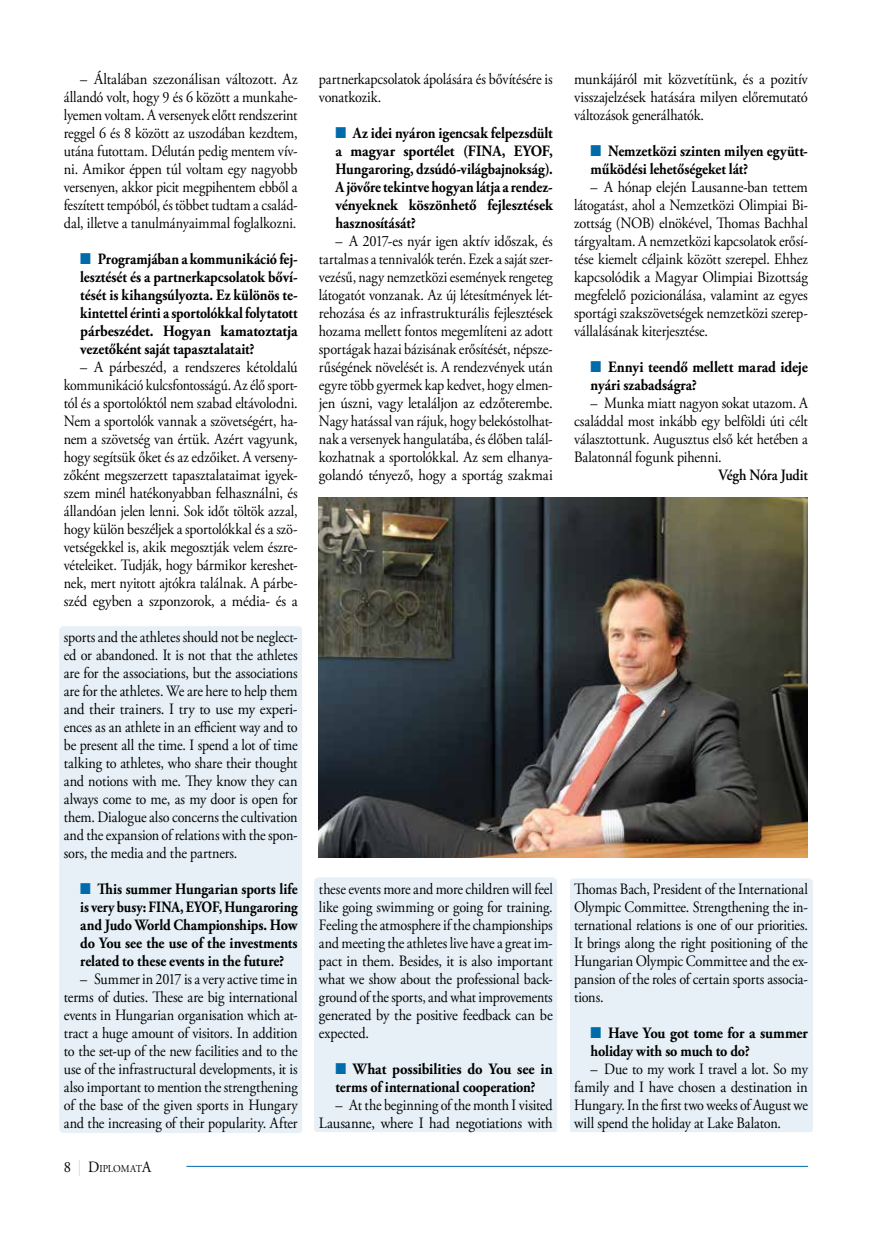
<style>
.page{position:relative;width:876px;height:1242px;background:#fff}
.page>*{position:absolute;margin:0;border:0;box-sizing:border-box;transform-origin:0 0}
.t1{font:15.75px/18px "Adobe Garamond Pro";letter-spacing:-.01em;color:#000;text-align:justify;scale:.9 1}
.t2{font:700 15.75px/18px "Adobe Garamond Pro";letter-spacing:-.005em;color:#000;text-align:justify;scale:.89 1}
.t3{font:700 15.75px/18px "Adobe Garamond Pro";letter-spacing:-.005em;color:#000;text-align:justify;scale:.9 1}
.t4{font:700 15.75px/18px "Adobe Garamond Pro";letter-spacing:-.005em;color:#000;scale:.93 1}
.t5{font:15.75px/18px "Adobe Garamond Pro";letter-spacing:-.01em;color:#000;text-align:justify;scale:.93 1}
.t6{font:600 15.75px "Adobe Garamond Pro";letter-spacing:-.02em;color:#000;scale:.9 1}
.t7{font:10.5px "Adobe Garamond Pro";letter-spacing:-.005em;color:#000;scale:.92 1}
.s1{font-family:"Dixieland";font-weight:400;color:#006bab}
.s2{font-size:15.75px}
.s3{font-size:15.75px;color:#cadbed}
</style>
<div class="page">
<hr style="left:186px;top:1166px;width:622px;height:1px;background:#006bab">
<div style="left:63px;top:630px;width:243px;height:506px;background:#000;opacity:.25"></div>
<div style="left:59px;top:626px;width:243px;height:506px;background:#e6f0f6"></div>
<div style="left:314px;top:877px;width:243px;height:255px;background:#e6f0f6"></div>
<div style="left:574px;top:882px;width:243px;height:254px;background:#000;opacity:.25"></div>
<div style="left:570px;top:878px;width:242px;height:254px;background:#e6f0f6"></div>
<img style="left:319px;top:497px;width:489px;height:360px">
<p class="t1" style="left:64px;top:70px;width:261px;text-indent:17px">– Általában szezonálisan változott. Az állandó volt, hogy 9 és 6 között a munkahe&shy;lyemen voltam. A versenyek előtt rendszerint reggel 6 és 8 között az uszodában kezdtem, utána futottam. Délután pedig mentem vív&shy;ni. Amikor éppen túl voltam egy nagyobb versenyen, akkor picit megpihentem ebből a feszített tempóból, és többet tudtam a család&shy;dal, illetve a tanulmányaimmal foglalkozni.</p>
<p class="t2" style="left:80px;top:250px;width:246px"><span class="s1">P</span> Programjában a kommunikáció fej&shy;lesztését és a partnerkapcsolatok bőví&shy;tését is kihangsúlyozta. Ez különös te&shy;kintettel érinti a sportolókkal folytatott párbeszédet. Hogyan kamatoztatja vezetőként saját tapasztalatait?</p>
<p class="t1" style="left:64px;top:358px;width:262px;text-indent:17px">– A párbeszéd, a rendszeres kétoldalú kommunikáció kulcsfontosságú. Az élő sport&shy;tól és a sportolóktól nem szabad eltávolodni.<br>Nem a sportolók vannak a szövetségért, ha&shy;nem a szövetség van értük. Azért vagyunk, hogy segítsük őket és az edzőiket. A verseny&shy;zőként megszerzett tapasztalataimat igyek&shy;szem minél hatékonyabban felhasználni, és állandóan jelen lenni. Sok időt töltök azzal, hogy külön beszéljek a sportolókkal és a szö&shy;vetségekkel is, akik megosztják velem észre&shy;vételeiket. Tudják, hogy bármikor kereshet&shy;nek, mert nyitott ajtókra találnak. A párbe&shy;széd egyben a szponzorok, a média- és a</p>
<p class="t1" style="left:64px;top:628px;width:261px">sports and the athletes should not be neglect&shy;ed or abandoned. It is not that the athletes are for the associations, but the associations are for the athletes. We are here to help them and their trainers. I try to use my experi&shy;ences as an athlete in an efficient way and to be present all the time. I spend a lot of time talking to athletes, who share their thought and notions with me. They know they can always come to me, as my door is open for them. Dialogue also concerns the cultivation and the expansion of relations with the spon&shy;sors, the media and the partners.</p>
<p class="t2" style="left:80px;top:880px;width:246px"><span class="s1">P</span> This summer Hungarian sports life is very busy: FINA, EYOF, Hungaroring and Judo World Championships. How do You see the use of the investments related to these events in the future?</p>
<p class="t1" style="left:64px;top:970px;width:262px;text-indent:17px">– Summer in 2017 is a very active time in terms of duties. These are big international events in Hungarian organisation which at&shy;tract a huge amount of visitors. In addition to the set-up of the new facilities and to the use of the infrastructural developments, it is also important to mention the strengthening of the base of the given sports in Hungary and the increasing of their popularity. After</p>
<p class="t7" style="left:64px;top:1162px;width:96px"><span class="s2">8</span> <span class="s3">|</span> <span class="s2">D</span>IPLOMAT<span class="s2">A</span></p>
<p class="t1" style="left:319px;top:70px;width:261px">partnerkapcsolatok ápolására és bővítésére is vonatkozik.</p>
<p class="t3" style="left:335px;top:124px;width:243px"><span class="s1">P</span> Az idei nyáron igencsak felpezsdült a magyar sportélet (FINA, EYOF, Hungaroring, dzsúdó-világbajnokság).<br>A jövőre tekintve hogyan látja a rendez&shy;vényeknek köszönhető fejlesztések hasznosítását?</p>
<p class="t1" style="left:319px;top:232px;width:262px;text-indent:17px">– A 2017-es nyár igen aktív időszak, és tartalmas a tennivalók terén. Ezek a saját szer&shy;vezésű, nagy nemzetközi események rengeteg látogatót vonzanak. Az új létesítmények lét&shy;rehozása és az infrastrukturális fejlesztések hozama mellett fontos megemlíteni az adott sportágak hazai bázisának erősítését, népsze&shy;rűségének növelését is. A rendezvények után egyre több gyermek kap kedvet, hogy elmen&shy;jen úszni, vagy letaláljon az edzőterembe.<br>Nagy hatással van rájuk, hogy belekóstolhat&shy;nak a versenyek hangulatába, és élőben talál&shy;kozhatnak a sportolókkal. Az sem elhanya&shy;golandó tényező, hogy a sportág szakmai</p>
<p class="t1" style="left:319px;top:880px;width:261px">these events more and more children will feel like going swimming or going for training.<br>Feeling the atmosphere if the championships and meeting the athletes live have a great im&shy;pact in them. Besides, it is also important what we show about the professional back&shy;ground of the sports, and what improvements generated by the positive feedback can be expected.</p>
<p class="t4" style="left:335px;top:1060px;width:235px"><span class="s1">P</span> What possibilities do You see in terms of international cooperation?</p>
<p class="t1" style="left:319px;top:1096px;width:261px;text-align:right">– At the beginning of the month I visited<br>Lausanne, where I had negotiations with</p>
<p class="t5" style="left:574px;top:70px;width:253px">munkájáról mit közvetítünk, és a pozitív visszajelzések hatására milyen előremutató változások generálhatók.</p>
<p class="t3" style="left:591px;top:142px;width:243px"><span class="s1">P</span> Nemzetközi szinten milyen együtt&shy;működési lehetőségeket lát?</p>
<p class="t1" style="left:574px;top:178px;width:262px;text-indent:17px">– A hónap elején Lausanne-ban tettem látogatást, ahol a Nemzetközi Olimpiai Bi&shy;zottság (NOB) elnökével, Thomas Bachhal tárgyaltam. A nemzetközi kapcsolatok erősí&shy;tése kiemelt céljaink között szerepel. Ehhez kapcsolódik a Magyar Olimpiai Bizottság megfelelő pozicionálása, valamint az egyes sportági szakszövetségek nemzetközi szerep&shy;vállalásának kiterjesztése.</p>
<p class="t4" style="left:591px;top:358px;width:235px"><span class="s1">P</span> Ennyi teendő mellett marad ideje nyári szabadságra?</p>
<p class="t1" style="left:574px;top:394px;width:261px;text-indent:17px">– Munka miatt nagyon sokat utazom. A családdal most inkább egy belföldi úti célt választottunk. Augusztus első két hetében a Balatonnál fogunk pihenni.</p>
<p class="t6" style="left:719px;top:465px;width:101px">Végh Nóra Judit</p>
<p class="t1" style="left:574px;top:880px;width:261px">Thomas Bach, President of the International Olympic Committee. Strengthening the in&shy;ternational relations is one of our priorities.<br>It brings along the right positioning of the Hungarian Olympic Committee and the ex&shy;pansion of the roles of certain sports associa&shy;tions.</p>
<p class="t4" style="left:591px;top:1024px;width:235px"><span class="s1">P</span> Have You got tome for a summer holiday with so much to do?</p>
<p class="t1" style="left:574px;top:1060px;width:261px;text-indent:17px">– Due to my work I travel a lot. So my family and I have chosen a destination in Hungary. In the first two weeks of August we will spend the holiday at Lake Balaton.</p>
</div>
